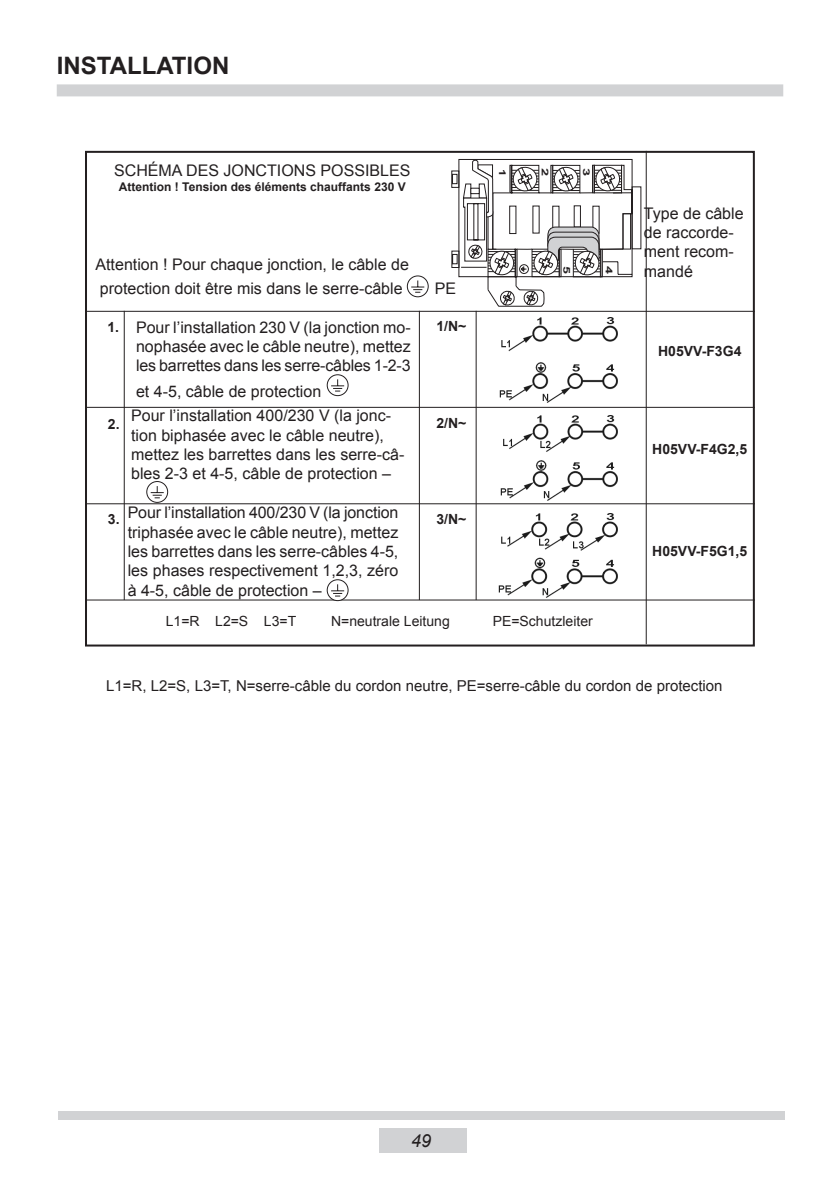
<style>
.page{position:relative;width:840px;height:1191px;background:#fff}
.page>*{position:absolute;margin:0;border:0;box-sizing:border-box;transform-origin:0 0}
.Heading_1{font:700 24px "Arial";color:#231f20}
.t1{font:italic 18px "Arial";color:#231f20}
.Tabela_8{font:16px/19.2px "Arial";color:#231f20}
.tabela_centrowanie_8{font:16px "Arial";color:#231f20}
.Tabela_8-2{font:15px "Arial";color:#231f20}
.Tytuł{font:700 14px "Arial";color:#231f20}
.t2{font:14px "Arial";color:#231f20}
.tabela_centrowanie_8-2{font:700 12px "Arial";color:#231f20}
.t3{font:700 9.2px "Arial";color:#231f20;scale:1.57 1}
.t4{font:700 9.2px "Arial";color:#231f20;scale:1.41 1}
.t5{font:700 9.2px "Arial";color:#231f20;scale:1.53 1}
.t6{font:700 9.2px "Arial";color:#231f20;scale:1.55 1}
</style>
<div class="page">
<div style="left:58px;top:1111px;width:725px;height:9px;background:#d1d2d4"></div>
<div style="left:379px;top:1128px;width:87px;height:24px;background:#d1d2d4"></div>
<svg style="left:451px;top:159px;width:190px;height:148px"></svg>
<div style="left:85px;top:151px;width:669px;height:495px;border:2px solid #231f20"></div>
<hr style="left:85px;top:311px;width:669px;height:1px;background:#231f20">
<hr style="left:645px;top:151px;width:1px;height:493px;background:#231f20">
<hr style="left:85px;top:407px;width:669px;height:1px;background:#231f20">
<hr style="left:85px;top:503px;width:669px;height:1px;background:#231f20">
<hr style="left:85px;top:599px;width:669px;height:1px;background:#231f20">
<hr style="left:124px;top:311px;width:1px;height:289px;background:#231f20">
<hr style="left:418px;top:311px;width:1px;height:289px;background:#231f20">
<svg style="left:327px;top:375px;width:21px;height:20px"></svg>
<div style="left:326px;top:374px;width:22px;height:22px;border:1px solid #231f20;border-radius:50%"></div>
<svg style="left:331px;top:379px;width:13px;height:12px"></svg>
<svg style="left:327px;top:580px;width:21px;height:20px"></svg>
<div style="left:326px;top:579px;width:22px;height:22px;border:1px solid #231f20;border-radius:50%"></div>
<svg style="left:331px;top:584px;width:13px;height:12px"></svg>
<hr style="left:475px;top:311px;width:1px;height:289px;background:#231f20">
<img style="left:498px;top:513px;width:119px;height:85px">
<img style="left:500px;top:415px;width:117px;height:85px">
<img style="left:499px;top:317px;width:118px;height:85px">
<div style="left:57px;top:84px;width:725px;height:12px;background:#d1d2d4"></div>
<svg style="left:407px;top:276px;width:21px;height:21px"></svg>
<div style="left:406px;top:275px;width:22px;height:22px;border:1px solid #231f20;border-radius:50%"></div>
<svg style="left:411px;top:280px;width:13px;height:13px"></svg>
<svg style="left:147px;top:481px;width:20px;height:21px"></svg>
<div style="left:146px;top:481px;width:22px;height:22px;border:1px solid #231f20;border-radius:50%"></div>
<svg style="left:151px;top:486px;width:13px;height:12px"></svg>
<p class="Heading_1" style="left:57px;top:50px;width:174px">INSTALLATION</p>
<p class="tabela_centrowanie_8" style="left:114px;top:160px;width:298px">SCHÉMA DES JONCTIONS POSSIBLES</p>
<p class="tabela_centrowanie_8-2" style="left:119px;top:178px;width:288px">Attention ! Tension des éléments chauffants 230 V</p>
<p class="Tabela_8" style="left:95px;top:254px;width:315px">Attention ! Pour chaque jonction, le câble de</p>
<p class="Tabela_8" style="left:100px;top:278px;width:304px">protection doit être mis dans le serre-câble</p>
<p class="Tabela_8" style="left:434px;top:278px;width:23px">PE</p>
<p class="Tytuł" style="left:107px;top:317px;width:13px">1.</p>
<p class="Tytuł" style="left:108px;top:414px;width:13px">2.</p>
<p class="Tytuł" style="left:108px;top:510px;width:13px">3.</p>
<p class="Tabela_8" style="left:136px;top:318px;width:276px;text-align:justify">Pour l’installation 230 V (la jonction mo&shy;nophasée avec le câble neutre), mettez les barrettes dans les serre-câbles 1-2-3</p>
<p class="Tabela_8" style="left:136px;top:382px;width:186px">et 4-5, câble de protection</p>
<p class="Tabela_8" style="left:131px;top:406px;width:274px">Pour l’installation 400/230 V (la jonc&shy;tion biphasée avec le câble neutre), mettez les barrettes dans les serre-câ&shy;bles 2-3 et 4-5, câble de protection –</p>
<p class="Tabela_8" style="left:128px;top:503px;width:272px;text-align:justify">Pour l’installation 400/230 V (la jonction triphasée avec le câble neutre), mettez les barrettes dans les serre-câbles 4-5, les phases respectivement 1,2,3, zéro à 4-5, câble de protection –</p>
<p class="Tytuł" style="left:436px;top:317px;width:31px">1/N~</p>
<p class="Tytuł" style="left:436px;top:413px;width:31px">2/N~</p>
<p class="Tytuł" style="left:436px;top:510px;width:31px">3/N~</p>
<p class="t4" style="left:508px;top:168px;width:7px;rotate:90deg">1</p>
<p class="t3" style="left:550px;top:168px;width:7px;rotate:90deg">2</p>
<p class="t3" style="left:592px;top:168px;width:7px;rotate:90deg">3</p>
<p class="t5" style="left:572px;top:266px;width:7px;rotate:90deg">5</p>
<p class="t6" style="left:614px;top:266px;width:7px;rotate:90deg">4</p>
<p class="t2" style="left:166px;top:611px;width:132px">L1=R L2=S L3=T</p>
<p class="t2" style="left:331px;top:611px;width:120px">N=neutrale Leitung</p>
<p class="t2" style="left:492px;top:611px;width:101px">PE=Schutzleiter</p>
<p class="Tabela_8" style="left:643px;top:204px;width:101px">Type de câble de raccorde&shy;ment recom&shy;mandé</p>
<p class="Tytuł" style="left:657px;top:342px;width:85px">H05VV-F3G4</p>
<p class="Tytuł" style="left:652px;top:440px;width:96px">H05VV-F4G2,5</p>
<p class="Tytuł" style="left:652px;top:542px;width:96px">H05VV-F5G1,5</p>
<p class="Tabela_8-2" style="left:106px;top:676px;width:617px">L1=R, L2=S, L3=T, N=serre-câble du cordon neutre, PE=serre-câble du cordon de protection</p>
<p class="t1" style="left:411px;top:1129px;width:22px">49</p>
</div>
